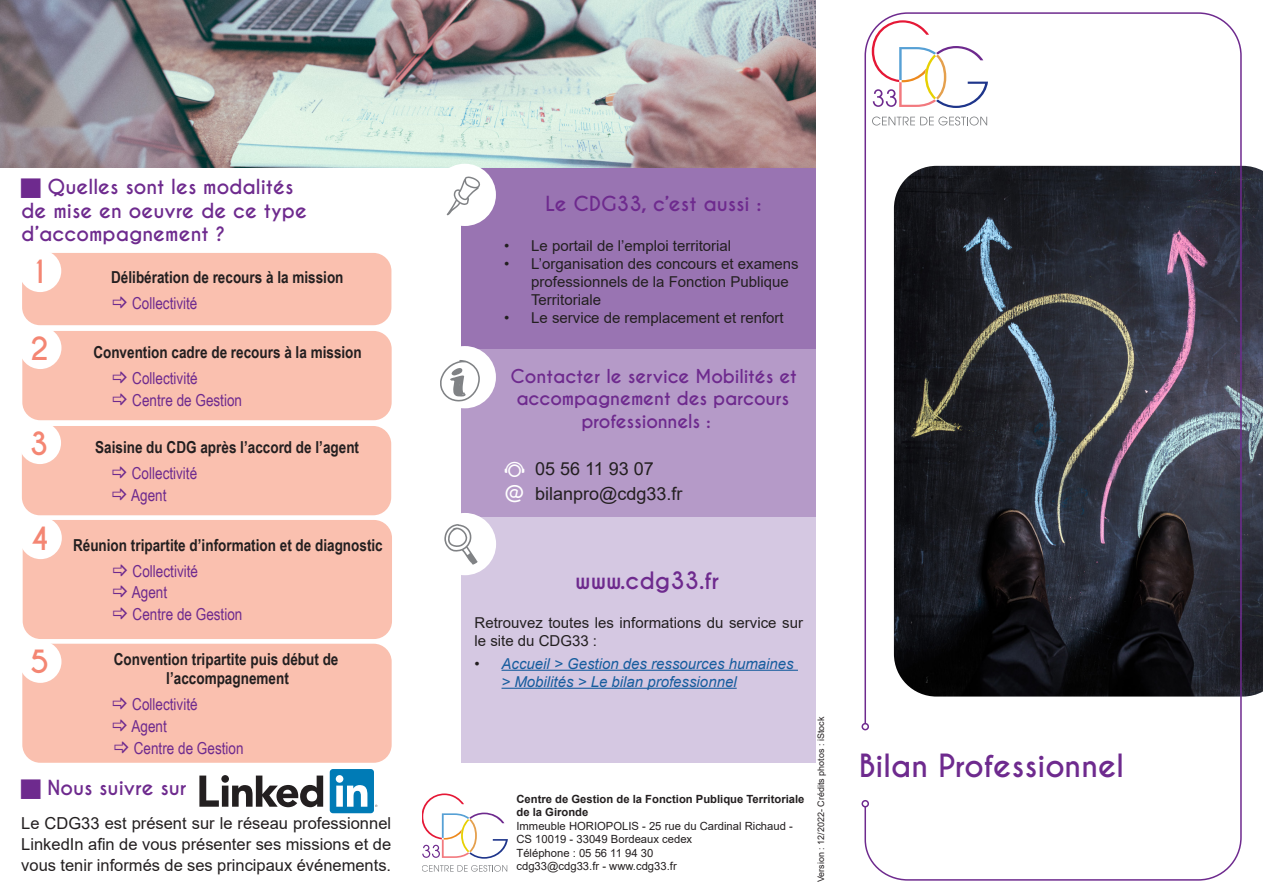
<style>
.page{position:relative;width:1263px;height:893px;background:#fff}
.page>*{position:absolute;margin:0;border:0;box-sizing:border-box;transform-origin:0 0}
.t1{font:700 30px "Caviar Dreams";color:#6e2a8e}
.t2{font:700 30px "Caviar Dreams";color:#f48673}
.t3{font:700 22.5px "Caviar Dreams";color:#6e2a8e}
.t4{font:700 19.5px/23.4px "Caviar Dreams";color:#6e2a8e}
.t5{font:700 18px/21.6px "Caviar Dreams";letter-spacing:-.01em;color:#6e2a8e;text-align:center}
.t6{font:18px "Arial";color:#231f20}
.t7{font:700 16.5px/19.5px "Arial Narrow";color:#231f20;text-align:center}
.Paragraphe{font:16.5px/21px "Arial";color:#231f20;text-align:justify}
.t8{font:16.5px "Arial Narrow";color:#6e2a8e}
.t9{font:15px/18px "Arial";color:#231f20}
.t10{font:italic 15px/18px "Arial";color:#175d9e}
.t11{font:11.25px "Arial";color:#231f20}
.t12{font:700 11.25px "Arial";color:#231f20}
.t13{font:9px "Arial";color:#231f20}
.s1{color:#231f20}
</style>
<div class="page">
<img style="left:0;top:0;width:816px;height:168px">
<svg style="left:422px;top:865px;width:85px;height:7px"></svg>
<svg style="left:422px;top:793px;width:86px;height:66px"></svg>
<img style="left:894px;top:166px;width:369px;height:531px">
<div style="left:462px;top:168px;width:354px;height:183px;background:#9974b2"></div>
<div style="left:434px;top:164px;width:62px;height:62px;background:#fff;border-radius:50%"></div>
<div style="left:462px;top:349px;width:354px;height:170px;background:#b59ac8"></div>
<div style="left:434px;top:346px;width:62px;height:62px;background:#fff;border-radius:50%"></div>
<div style="left:462px;top:517px;width:354px;height:246px;background:#d5c8e2"></div>
<hr style="left:501px;top:670px;width:297px;height:1px;background:#175d9e">
<hr style="left:501px;top:688px;width:236px;height:1px;background:#175d9e">
<div style="left:434px;top:513px;width:62px;height:62px;background:#fff;border-radius:50%"></div>
<div style="left:22px;top:253px;width:369px;height:72px;background:#fac0af;border-radius:18px"></div>
<div style="left:19px;top:250px;width:42px;height:42px;background:#fff;border-radius:50%"></div>
<div style="left:22px;top:331px;width:370px;height:89px;background:#fac0af;border-radius:18px"></div>
<div style="left:19px;top:327px;width:42px;height:42px;background:#fff;border-radius:50%"></div>
<div style="left:23px;top:520px;width:369px;height:119px;background:#fac0af;border-radius:18px"></div>
<div style="left:19px;top:517px;width:43px;height:42px;background:#fff;border-radius:50%"></div>
<div style="left:22px;top:426px;width:369px;height:89px;background:#fac0af;border-radius:18px"></div>
<div style="left:19px;top:422px;width:42px;height:42px;background:#fff;border-radius:50%"></div>
<div style="left:22px;top:644px;width:370px;height:119px;background:#fac0af;border-radius:18px"></div>
<div style="left:19px;top:640px;width:42px;height:43px;background:#fff;border-radius:50%"></div>
<svg style="left:199px;top:775px;width:124px;height:32px"></svg>
<div style="left:330px;top:769px;width:44px;height:44px;background:#007bb6;border-radius:3px"></div>
<svg style="left:336px;top:775px;width:31px;height:32px"></svg>
<svg style="left:872px;top:117px;width:115px;height:9px"></svg>
<svg style="left:872px;top:20px;width:116px;height:88px"></svg>
<div style="left:864px;top:12px;width:378px;height:869px;border:2px solid #6e2a8e;border-radius:42px"></div>
<div style="left:861px;top:800px;width:8px;height:7px;border:2px solid #6e2a8e;border-radius:50%"></div>
<div style="left:861px;top:723px;width:8px;height:7px;border:2px solid #6e2a8e;border-radius:50%"></div>
<p class="t4" style="left:21px;top:176px;width:287px;text-indent:26px">Quelles sont les modalités de mise en oeuvre de ce type d’accompagnement ?</p>
<p class="t2" style="left:29px;top:253px;width:22px">1</p>
<p class="t2" style="left:30px;top:330px;width:21px">2</p>
<p class="t2" style="left:29px;top:425px;width:21px">3</p>
<p class="t2" style="left:30px;top:520px;width:21px">4</p>
<p class="t2" style="left:30px;top:644px;width:21px">5</p>
<p class="t7" style="left:111px;top:266px;width:234px">Délibération de recours à la mission</p>
<p class="t8" style="left:132px;top:291px;width:67px">Collectivité</p>
<p class="t7" style="left:93px;top:342px;width:270px">Convention cadre de recours à la mission</p>
<p class="t8" style="left:132px;top:366px;width:67px">Collectivité</p>
<p class="t8" style="left:132px;top:388px;width:111px">Centre de Gestion</p>
<p class="t7" style="left:95px;top:437px;width:265px">Saisine du CDG après l’accord de l’agent</p>
<p class="t8" style="left:132px;top:461px;width:67px">Collectivité</p>
<p class="t8" style="left:131px;top:483px;width:37px">Agent</p>
<p class="t7" style="left:73px;top:535px;width:311px">Réunion tripartite d’information et de diagnostic</p>
<p class="t8" style="left:133px;top:559px;width:67px">Collectivité</p>
<p class="t8" style="left:132px;top:580px;width:37px">Agent</p>
<p class="t8" style="left:133px;top:602px;width:111px">Centre de Gestion</p>
<p class="t7" style="left:114px;top:649px;width:226px">Convention tripartite puis début de l’accompagnement</p>
<p class="t8" style="left:132px;top:692px;width:67px">Collectivité</p>
<p class="t8" style="left:132px;top:714px;width:37px">Agent</p>
<p class="t8" style="left:134px;top:736px;width:111px">Centre de Gestion</p>
<p class="t4" style="left:48px;top:777px;width:140px">Nous suivre sur</p>
<p class="Paragraphe" style="left:21px;top:813px;width:371px">Le CDG33 est présent sur le réseau professionnel LinkedIn afin de vous présenter ses missions et de vous tenir informés de ses principaux événements.</p>
<p class="t4" style="left:546px;top:193px;width:218px">Le CDG33, c’est aussi :</p>
<p class="t9" style="left:504px;top:236px;width:229px">• Le portail de l’emploi territorial</p>
<p class="t9" style="left:531px;top:254px;width:269px;text-indent:-27px">• L’organisation des concours et examens professionnels de la Fonction Publique<br>Territoriale</p>
<p class="t9" style="left:504px;top:308px;width:281px">• Le service de remplacement et renfort</p>
<p class="t5" style="left:510px;top:366px;width:288px">Contacter le service Mobilités et accompagnement des parcours</p>
<p class="t5" style="left:581px;top:411px;width:131px">professionnels :</p>
<p class="t6" style="left:535px;top:456px;width:120px">05 56 11 93 07</p>
<p class="t6" style="left:535px;top:481px;width:149px">bilanpro@cdg33.fr</p>
<p class="t3" style="left:575px;top:567px;width:145px">www.cdg33.fr</p>
<p class="t9" style="left:474px;top:614px;width:330px">Retrouvez toutes les informations du service sur le site du CDG33 :</p>
<p class="t10" style="left:501px;top:655px;width:294px;text-indent:-27px"><span class="s1">•</span> Accueil &gt; Gestion des ressources humaines &gt; Mobilités &gt; Le bilan professionnel</p>
<p class="t12" style="left:516px;top:791px;width:289px">Centre de Gestion de la Fonction Publique Territoriale</p>
<p class="t12" style="left:516px;top:804px;width:73px">de la Gironde</p>
<p class="t11" style="left:516px;top:818px;width:278px">Immeuble HORIOPOLIS - 25 rue du Cardinal Richaud -</p>
<p class="t11" style="left:516px;top:832px;width:177px">CS 10019 - 33049 Bordeaux cedex</p>
<p class="t11" style="left:516px;top:845px;width:138px">Téléphone : 05 56 11 94 30</p>
<p class="t11" style="left:516px;top:859px;width:162px">cdg33@cdg33.fr - www.cdg33.fr</p>
<p class="t13" style="left:815px;top:882px;width:167px;rotate:-90deg">Version : 12/2022- Crédits photos : iStock</p>
<p class="t1" style="left:859px;top:748px;width:266px">Bilan Professionnel</p>
</div>
